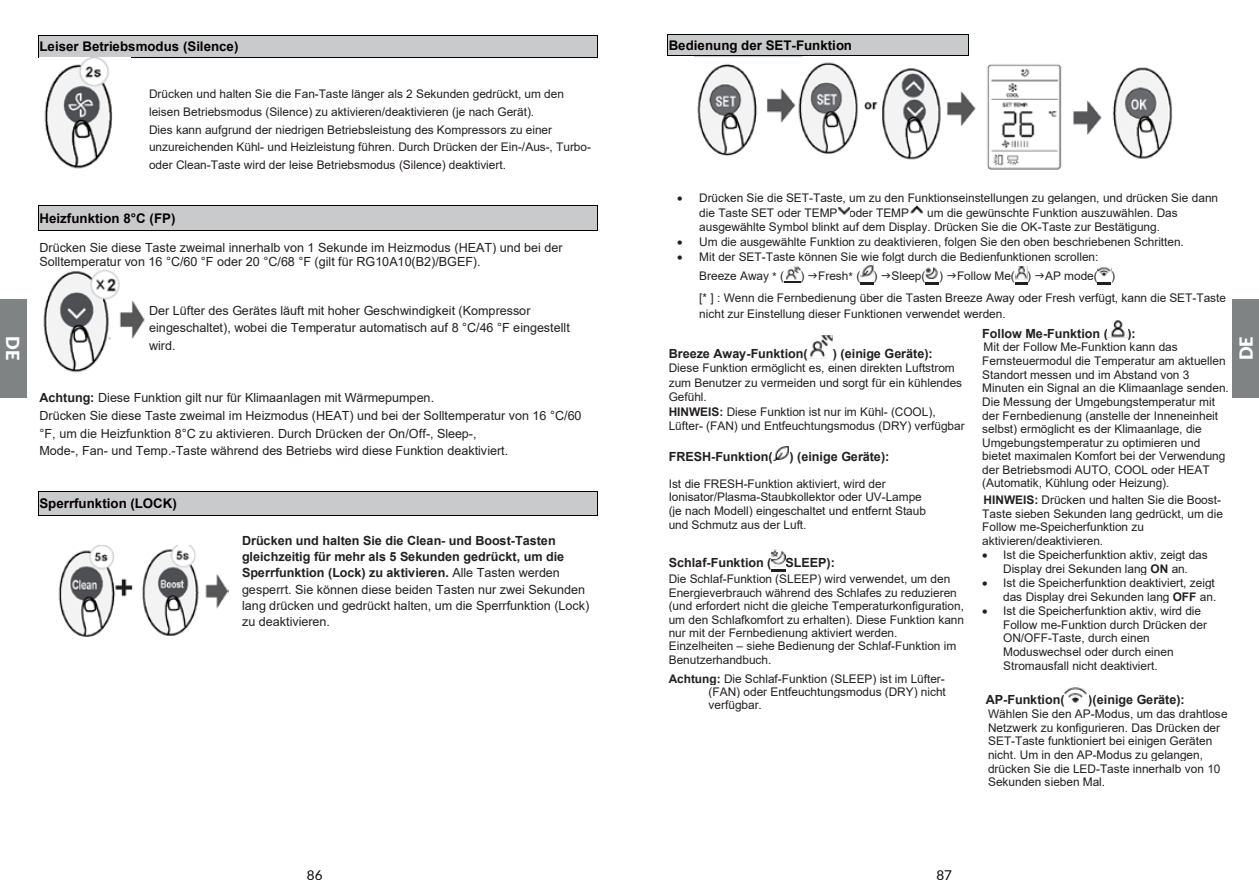
<style>
.page{position:relative;width:1259px;height:893px;background:#fff}
.page>*{position:absolute;margin:0;border:0;box-sizing:border-box;transform-origin:0 0}
.t1{font:900 18px "Lato";color:#fff}
.t2{font:13.5px "Lato";color:#000}
.t3{font:700 13.35px "Arial";color:#050001}
.t4{font:700 13.35px "Arial";letter-spacing:.005em;color:#050001}
.t5{font:12.6px/16.2px "Arial";color:#231f20}
.t6{font:700 12.6px "Arial";letter-spacing:-.005em;color:#231f20}
.t7{font:11.85px/13.6px "Arial";letter-spacing:-.005em;color:#231f20}
.s1{font-style:inherit}
.s2{font-weight:700}
</style>
<div class="page">
<div style="left:39px;top:36px;width:558px;height:21px;background:#c9cacb"></div>
<hr style="left:39px;top:35px;width:558px;height:1px;background:#000">
<svg style="left:38px;top:35px;width:1px;height:23px"></svg>
<hr style="left:40px;top:57px;width:108px;height:1px;background:#000">
<hr style="left:149px;top:57px;width:448px;height:1px;background:#000">
<svg style="left:597px;top:35px;width:1px;height:23px"></svg>
<div style="left:39px;top:206px;width:558px;height:24px;background:#c9cacb"></div>
<hr style="left:40px;top:205px;width:108px;height:1px;background:#000">
<hr style="left:149px;top:205px;width:448px;height:1px;background:#000">
<svg style="left:38px;top:205px;width:2px;height:26px"></svg>
<hr style="left:40px;top:230px;width:557px;height:1px;background:#000">
<svg style="left:597px;top:205px;width:1px;height:26px"></svg>
<div style="left:39px;top:491px;width:558px;height:24px;background:#c9cacb"></div>
<hr style="left:40px;top:491px;width:557px;height:1px;background:#000">
<svg style="left:38px;top:491px;width:2px;height:25px"></svg>
<hr style="left:40px;top:515px;width:201px;height:1px;background:#000">
<hr style="left:242px;top:515px;width:355px;height:1px;background:#000">
<svg style="left:597px;top:491px;width:1px;height:25px"></svg>
<img style="left:40px;top:57px;width:90px;height:112px">
<img style="left:43px;top:269px;width:102px;height:104px">
<img style="left:58px;top:546px;width:171px;height:91px">
<div style="left:668px;top:35px;width:300px;height:20px;background:#c9cacb"></div>
<hr style="left:668px;top:34px;width:300px;height:1px;background:#000">
<svg style="left:667px;top:34px;width:2px;height:22px"></svg>
<hr style="left:669px;top:55px;width:299px;height:1px;background:#000">
<svg style="left:968px;top:34px;width:1px;height:21px"></svg>
<svg style="left:784px;top:281px;width:16px;height:1px"></svg>
<svg style="left:860px;top:282px;width:13px;height:3px"></svg>
<hr style="left:925px;top:282px;width:14px;height:3px;background:#231f20">
<svg style="left:1015px;top:282px;width:12px;height:3px"></svg>
<hr style="left:1097px;top:282px;width:14px;height:3px;background:#231f20">
<hr style="left:771px;top:569px;width:14px;height:3px;background:#231f20">
<img style="left:694px;top:56px;width:479px;height:114px">
<svg style="left:838px;top:207px;width:11px;height:8px"></svg>
<img style="left:910px;top:205px;width:13px;height:9px">
<img style="left:786px;top:266px;width:14px;height:14px">
<img style="left:860px;top:264px;width:13px;height:14px">
<img style="left:925px;top:267px;width:13px;height:12px">
<img style="left:1015px;top:266px;width:12px;height:14px">
<img style="left:1097px;top:267px;width:14px;height:10px">
<img style="left:810px;top:336px;width:23px;height:21px">
<img style="left:773px;top:446px;width:16px;height:15px">
<img style="left:771px;top:549px;width:14px;height:18px">
<img style="left:1107px;top:320px;width:20px;height:18px">
<img style="left:1064px;top:687px;width:23px;height:16px">
<div style="left:0;top:299px;width:27px;height:99px;background:#7f8384"></div>
<div style="left:1232px;top:299px;width:27px;height:99px;background:#7f8384"></div>
<p class="t3" style="left:39px;top:37px;width:201px">Leiser Betriebsmodus (Silence)</p>
<p class="t7" style="left:149px;top:85px;width:443px;line-height:17.9px">Drücken und halten Sie die Fan-Taste länger als 2 Sekunden gedrückt, um den leisen Betriebsmodus (Silence) zu aktivieren/deaktivieren (je nach Gerät).<br>Dies kann aufgrund der niedrigen Betriebsleistung des Kompressors zu einer unzureichenden Kühl- und Heizleistung führen. Durch Drücken der Ein-/Aus-, Turbo&shy;oder Clean-Taste wird der leise Betriebsmodus (Silence) deaktiviert.</p>
<p class="t3" style="left:668px;top:36px;width:185px">Bedienung der SET-Funktion</p>
<p class="t7" style="left:699px;top:190px;width:520px;line-height:14.9px;text-indent:-22px">• Drücken Sie die SET-Taste, um zu den Funktionseinstellungen zu gelangen, und drücken Sie dann die Taste SET oder TEMP oder TEMP</p>
<p class="t7" style="left:699px;top:205px;width:480px;line-height:14.7px;text-indent:228px">um die gewünschte Funktion auszuwählen. Das ausgewählte Symbol blinkt auf dem Display. Drücken Sie die OK-Taste zur Bestätigung.</p>
<p class="t7" style="left:677px;top:235px;width:508px">• Um die ausgewählte Funktion zu deaktivieren, folgen Sie den oben beschriebenen Schritten.</p>
<p class="t7" style="left:699px;top:247px;width:401px;line-height:19.2px;text-indent:-22px">• Mit der SET-Taste können Sie wie folgt durch die Bedienfunktionen scrollen:<br>Breeze Away * (</p>
<p class="t4" style="left:39px;top:209px;width:138px">Heizfunktion 8°C <span class="s1">(FP)</span></p>
<p class="t5" style="left:39px;top:240px;width:525px;line-height:14.5px">Drücken Sie diese Taste zweimal innerhalb von 1 Sekunde im Heizmodus (HEAT) und bei der<br>Solltemperatur von 16 °C/60 °F oder 20 °C/68 °F (gilt für RG10A10(B2)/BGEF).</p>
<p class="t5" style="left:149px;top:301px;width:422px;line-height:17.7px">Der Lüfter des Gerätes läuft mit hoher Geschwindigkeit (Kompressor eingeschaltet), wobei die Temperatur automatisch auf 8 °C/46 °F eingestellt wird.</p>
<p class="t7" style="left:699px;top:265px;width:528px;line-height:21.6px;text-indent:101px">) Fresh* ( ) Sleep( ) Follow Me( ) AP mode( )<br>[* ] : Wenn die Fernbedienung über die Tasten Breeze Away oder Fresh verfügt, kann die SET-Taste</p>
<p class="t7" style="left:699px;top:306px;width:308px">nicht zur Einstellung dieser Funktionen verwendet werden.</p>
<p class="t6" style="left:668px;top:345px;width:141px">Breeze Away-Funktion(</p>
<p class="t6" style="left:833px;top:345px;width:101px">) (einige Geräte):</p>
<p class="t7" style="left:668px;top:361px;width:297px;line-height:14.4px">Diese Funktion ermöglicht es, einen direkten Luftstrom zum Benutzer zu vermeiden und sorgt für ein kühlendes Gefühl.<br><span class="s2">HINWEIS:</span> Diese Funktion ist nur im Kühl- (COOL), Lüfter- (FAN) und Entfeuchtungsmodus (DRY) verfügbar</p>
<p class="t6" style="left:668px;top:447px;width:105px">FRESH-Funktion(</p>
<p class="t6" style="left:789px;top:447px;width:102px">) (einige Geräte):</p>
<p class="t7" style="left:668px;top:477px;width:259px">Ist die FRESH-Funktion aktiviert, wird der Ionisator/Plasma-Staubkollektor <span class="s1">oder UV-Lampe (je nach Modell)</span> eingeschaltet und entfernt Staub <span class="s1">und Schmutz aus der</span> Luft.</p>
<p class="t6" style="left:668px;top:553px;width:168px">Schlaf-Funktion ( SLEEP):</p>
<p class="t7" style="left:668px;top:572px;width:297px">Die Schlaf-Funktion (SLEEP) wird verwendet, um den Energieverbrauch während des Schlafes zu reduzieren (und erfordert nicht die gleiche Temperaturkonfiguration, um den Schlafkomfort zu erhalten). Diese Funktion kann nur mit der Fernbedienung aktiviert werden.<br>Einzelheiten – siehe Bedienung der Schlaf-Funktion im Benutzerhandbuch.</p>
<p class="t6" style="left:982px;top:324px;width:127px">Follow Me-Funktion (</p>
<p class="t6" style="left:1127px;top:324px;width:10px">):</p>
<p class="t7" style="left:982px;top:340px;width:248px">Mit der Follow Me-Funktion kann das Fernsteuermodul die Temperatur am aktuellen Standort messen und im Abstand von 3<br>Minuten ein Signal an die Klimaanlage senden.<br>Die Messung der Umgebungstemperatur mit der Fernbedienung (anstelle der Inneneinheit selbst) ermöglicht es der Klimaanlage, die Umgebungstemperatur zu optimieren und bietet maximalen Komfort bei der Verwendung der Betriebsmodi AUTO, COOL oder HEAT (Automatik, Kühlung oder Heizung).</p>
<p class="t7" style="left:982px;top:493px;width:242px"><span class="s2">HINWEIS:</span> Drücken und halten Sie die Boost-Taste sieben Sekunden lang gedrückt, um die Follow me-Speicherfunktion zu aktivieren/deaktivieren.</p>
<p class="t7" style="left:982px;top:548px;width:227px;text-align:center">• Ist die Speicherfunktion aktiv, zeigt das<br>Display drei Sekunden lang <span class="s2">ON</span> an.</p>
<p class="t7" style="left:982px;top:576px;width:236px;text-align:right">• Ist die Speicherfunktion deaktiviert, zeigt das Display drei Sekunden lang <span class="s2">OFF</span> an.</p>
<p class="t7" style="left:1003px;top:604px;width:205px;text-indent:-21px">• Ist die Speicherfunktion aktiv, wird die Follow me-Funktion durch Drücken der ON/OFF-Taste, durch einen Moduswechsel oder durch einen Stromausfall nicht deaktiviert.</p>
<h1 class="t1" style="left:26px;top:336px;width:26px;rotate:90deg">DE</h1>
<h1 class="t1" style="left:1232px;top:360px;width:26px;rotate:-90deg">DE</h1>
<p class="t5" style="left:39px;top:388px;width:544px;line-height:17.9px"><span class="s2">Achtung:</span> Diese Funktion gilt nur für Klimaanlagen mit Wärmepumpen.<br>Drücken Sie diese Taste zweimal im Heizmodus (HEAT) und bei der Solltemperatur von 16 °C/60 °F, um die <span class="s1">Heizfunktion 8°C</span> zu aktivieren. Durch Drücken der On/Off-, Sleep-,<br>Mode-, Fan- und Temp.-Taste während des Betriebs wird diese Funktion deaktiviert.</p>
<p class="t3" style="left:39px;top:494px;width:139px">Sperrfunktion (LOCK)</p>
<p class="t5" style="left:242px;top:532px;width:349px"><span class="s2">Drücken und halten Sie die Clean- und Boost-Tasten gleichzeitig für mehr als 5 Sekunden gedrückt, um die Sperrfunktion (Lock) zu aktivieren.</span> Alle Tasten werden gesperrt. Sie können diese beiden Tasten nur zwei Sekunden lang drücken und gedrückt halten, um die Sperrfunktion (Lock) zu deaktivieren.</p>
<p class="t7" style="left:708px;top:672px;width:239px;line-height:13.2px;text-align:justify;text-indent:-40px"><span class="s2">Achtung:</span> Die Schlaf-Funktion (SLEEP) ist im Lüfter-(FAN) oder Entfeuchtungsmodus (DRY) nicht verfügbar.</p>
<p class="t2" style="left:307px;top:865px;width:17px">86</p>
<p class="t2" style="left:936px;top:865px;width:17px">87</p>
<p class="t6" style="left:985px;top:691px;width:80px">AP-Funktion(</p>
<p class="t6" style="left:1088px;top:691px;width:98px">)(einige Geräte):</p>
<p class="t7" style="left:988px;top:707px;width:241px">Wählen Sie den AP-Modus, um das drahtlose Netzwerk zu konfigurieren. Das Drücken der SET-Taste funktioniert bei einigen Geräten nicht. Um in den AP-Modus zu gelangen, drücken Sie die LED-Taste innerhalb von 10<br>Sekunden sieben Mal.</p>
</div>
